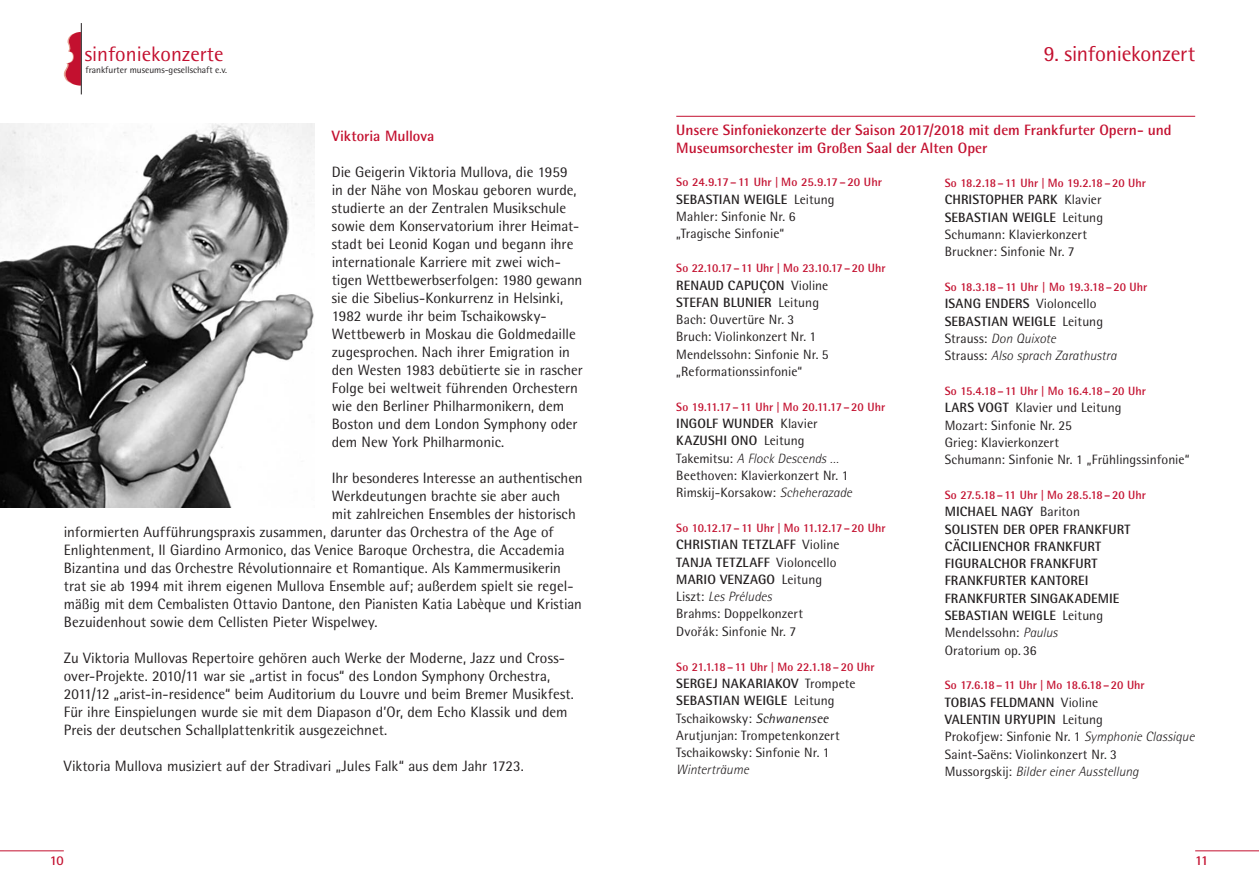
<style>
.page{position:relative;width:1259px;height:893px;background:#fff}
.page>*{position:absolute;margin:0;border:0;box-sizing:border-box;transform-origin:0 0}
.t1{font:21.75px "Rotis Semi Sans";letter-spacing:-.015em;color:#c3102f}
.t2{font:21px "Rotis Semi Sans";color:#c3102f}
.t3{font:15px/18px "Rotis Semi Sans";color:#231f20}
.t4{font:700 15px/18px "Rotis Semi Sans";color:#c3102f}
.t5{font:13.5px/17.2px "Rotis Semi Sans";letter-spacing:.005em;color:#231f20}
.t6{font:700 13.5px/17.2px "Rotis Semi Sans";letter-spacing:.01em;color:#231f20}
.t7{font:italic 300 13.5px "Rotis Semi Sans";color:#231f20}
.t8{font:700 13.5px "Rotis Sans Serif";color:#c3102f}
.t9{font:700 13.5px "Rotis Semi Sans";color:#c3102f}
.t10{font:700 12px "Rotis Semi Sans";color:#c3102f}
.t11{font:700 12px "Rotis Semi Sans";letter-spacing:-.02em;color:#c3102f}
.t12{font:9.45px "Rotis Semi Sans";color:#231f20}
.s1{font-weight:700}
.s2{font-weight:300;font-style:italic}
.s3{font-style:italic}
.s4{font-weight:400}
</style>
<div class="page">
<hr style="left:0;top:850px;width:64px;height:1px;background:#c3102f">
<hr style="left:1195px;top:850px;width:64px;height:1px;background:#c3102f">
<svg style="left:64px;top:32px;width:17px;height:54px"></svg>
<hr style="left:81px;top:23px;width:1px;height:71px;background:#231f20">
<img style="left:0;top:123px;width:315px;height:385px">
<hr style="left:676px;top:116px;width:519px;height:1px;background:#c3102f">
<h2 class="t2" style="left:85px;top:42px;width:140px">sinfoniekonzerte</h2>
<p class="t12" style="left:86px;top:65px;width:143px">frankfurter museums-gesellschaft e.v.</p>
<p class="t4" style="left:332px;top:127px;width:104px">Viktoria Mullova</p>
<p class="t3" style="left:332px;top:163px;width:252px">Die Geigerin Viktoria Mullova, die 1959<br>in der Nähe von Moskau geboren wurde, studierte an der Zentralen Musikschule sowie dem Konservatorium ihrer Heimat&shy;stadt bei Leonid Kogan und begann ihre internationale Karriere mit zwei wich&shy;tigen Wettbewerbserfolgen: 1980 gewann sie die Sibelius-Konkurrenz in -Helsinki, 1982 wurde ihr beim Tschaikowsky-Wettbewerb in Moskau die Goldmedaille zugesprochen. Nach ihrer Emigration in den Westen 1983 debütierte sie in rascher Folge bei weltweit führenden Orchestern wie den Berliner Philharmonikern, dem Boston und dem London Symphony oder dem New York Philharmonic.</p>
<p class="t3" style="left:332px;top:469px;width:252px">Ihr besonderes Interesse an authentischen</p>
<p class="t3" style="left:332px;top:487px;width:230px">Werkdeutungen brachte sie aber auch</p>
<p class="t3" style="left:332px;top:505px;width:246px">mit zahlreichen Ensembles der historisch</p>
<p class="t3" style="left:64px;top:523px;width:491px">informierten Aufführungspraxis zusammen, darunter das Orchestra of the Age of</p>
<p class="t3" style="left:64px;top:541px;width:502px">Enlightenment, Il Giardino Armonico, das Venice Baroque Orchestra, die Accademia</p>
<p class="t3" style="left:64px;top:559px;width:499px">Bizantina und das Orchestre Révolutionnaire et Romantique. Als Kammermusikerin</p>
<p class="t3" style="left:64px;top:577px;width:511px">trat sie ab 1994 mit ihrem eigenen Mullova Ensemble auf; außerdem spielt sie regel-</p>
<p class="t3" style="left:64px;top:595px;width:519px">mäßig mit dem Cembalisten Ottavio Dantone, den Pianisten Katia Labèque und Kristian</p>
<p class="t3" style="left:64px;top:613px;width:315px">Bezuidenhout sowie dem Cellisten Pieter Wispelwey.</p>
<p class="t3" style="left:64px;top:649px;width:512px">Zu Viktoria Mullovas Repertoire gehören auch Werke der Moderne, Jazz und Cross&shy;over-Projekte. 2010/11 war sie „artist in focus“ des London Symphony Orchestra, 2011/12 „arist-in-residence“ beim Auditorium du Louvre und beim Bremer Musikfest.<br>Für ihre Einspielungen wurde sie mit dem Diapason d’Or, dem Echo Klassik und dem Preis der deutschen Schallplattenkritik ausgezeichnet.</p>
<p class="t3" style="left:64px;top:757px;width:461px">Viktoria Mullova musiziert auf der Stradivari „Jules Falk“ aus dem Jahr 1723.</p>
<h1 class="t1" style="left:1043px;top:41px;width:153px">9. sinfoniekonzert</h1>
<p class="t4" style="left:676px;top:120px;width:497px">Unsere Sinfoniekonzerte der Saison 2017/2018 mit dem Frankfurter Opern- und<br>Museumsorchester im Großen Saal der Alten Oper</p>
<p class="t10" style="left:676px;top:175px;width:207px">So 24.9.17–11 Uhr | Mo 25.9.17–20 Uhr</p>
<p class="t5" style="left:676px;top:190px;width:160px"><span class="s1">SEBASTIAN WEIGLE</span> Leitung<br>Mahler: Sinfonie Nr. 6 „Tragische Sinfonie“</p>
<p class="t10" style="left:676px;top:261px;width:211px">So 22.10.17–11 Uhr | Mo 23.10.17–20 Uhr</p>
<p class="t5" style="left:676px;top:276px;width:154px"><span class="s1">RENAUD CAPUÇON</span> Violine<br><span class="s1">STEFAN BLUNIER</span> Leitung<br>Bach: Ouvertüre Nr. 3<br>Bruch: Violinkonzert Nr. 1<br>Mendelssohn: Sinfonie Nr. 5 „Reformationssinfonie“</p>
<p class="t10" style="left:676px;top:399px;width:210px">So 19.11.17–11 Uhr | Mo 20.11.17–20 Uhr</p>
<p class="t5" style="left:676px;top:415px;width:177px"><span class="s1">INGOLF WUNDER</span> Klavier<br><span class="s1">KAZUSHI ONO</span> Leitung<br>Takemitsu: <span class="s2">A Flock Descends …<br></span>Beethoven: Klavierkonzert Nr. 1<br>Rimskij-Korsakow: <span class="s2">Scheherazade</span></p>
<p class="t11" style="left:676px;top:521px;width:211px">So 10.12.17–11 Uhr | Mo 11.12.17–20 Uhr</p>
<p class="t5" style="left:676px;top:536px;width:165px"><span class="s1">CHRISTIAN TETZLAFF</span> Violine<br><span class="s1">TANJA TETZLAFF</span> Violoncello<br><span class="s1">MARIO VENZAGO</span> Leitung<br>Liszt: <span class="s2">Les Préludes<br></span>Brahms: Doppelkonzert<br>Dvorˇák: Sinfonie Nr. 7</p>
<p class="t10" style="left:676px;top:659px;width:200px">So 21.1.18–11 Uhr | Mo 22.1.18–20 Uhr</p>
<p class="t5" style="left:676px;top:675px;width:181px"><span class="s1">SERGEJ NAKARIAKOV</span> Trompete<br><span class="s1">SEBASTIAN WEIGLE</span> Leitung<br>Tschaikowsky: <span class="s3">Schwanensee<br></span>Arutjunjan: Trompetenkonzert<br>Tschaikowsky: Sinfonie Nr. 1</p>
<p class="t7" style="left:676px;top:762px;width:74px">Winterträume</p>
<p class="t10" style="left:944px;top:176px;width:203px">So 18.2.18–11 Uhr | Mo 19.2.18–20 Uhr</p>
<p class="t5" style="left:944px;top:191px;width:160px"><span class="s1">CHRISTOPHER PARK</span> Klavier<br><span class="s1">SEBASTIAN WEIGLE</span> Leitung<br>Schumann: Klavierkonzert<br>Bruckner: Sinfonie Nr. 7</p>
<p class="t10" style="left:944px;top:280px;width:204px">So 18.3.18–11 Uhr | Mo 19.3.18–20 Uhr</p>
<p class="t5" style="left:944px;top:295px;width:173px"><span class="s1">ISANG ENDERS</span> Violoncello<br><span class="s1">SEBASTIAN WEIGLE</span> Leitung<br>Strauss: <span class="s2">Don Quixote<br></span>Strauss: <span class="s2">Also sprach Zarathustra</span></p>
<p class="t10" style="left:944px;top:384px;width:203px">So 15.4.18–11 Uhr | Mo 16.4.18–20 Uhr</p>
<p class="t5" style="left:944px;top:399px;width:246px"><span class="s1">LARS VOGT</span> Klavier und Leitung<br>Mozart: Sinfonie Nr. 25<br>Grieg: Klavierkonzert<br>Schumann: Sinfonie Nr. 1 „Frühlingssinfonie“</p>
<p class="t10" style="left:944px;top:488px;width:203px">So 27.5.18–11 Uhr | Mo 28.5.18–20 Uhr</p>
<p class="t6" style="left:944px;top:503px;width:187px">MICHAEL NAGY <span class="s4">Bariton<br></span>SOLISTEN DER OPER FRANKFURT<br>CÄCILIENCHOR FRANKFURT<br>FIGURALCHOR FRANKFURT<br>FRANKFURTER KANTOREI<br>FRANKFURTER SINGAKADEMIE<br>SEBASTIAN WEIGLE <span class="s4">Leitung<br>Mendelssohn:</span> <span class="s2">Paulus<br></span><span class="s4">Oratorium op. 36</span></p>
<p class="t10" style="left:944px;top:678px;width:201px">So 17.6.18–11 Uhr | Mo 18.6.18–20 Uhr</p>
<p class="t5" style="left:944px;top:693px;width:251px"><span class="s1">TOBIAS FELDMANN</span> Violine<br><span class="s1">VALENTIN URYUPIN</span> Leitung<br>Prokofjew: Sinfonie Nr. 1 <span class="s2">Symphonie Classique </span>Saint-Saëns: Violinkonzert Nr. 3<br>Mussorgskij: <span class="s2">Bilder einer Ausstellung</span></p>
<p class="t8" style="left:50px;top:852px;width:15px">10</p>
<p class="t9" style="left:1195px;top:852px;width:15px">11</p>
</div>
